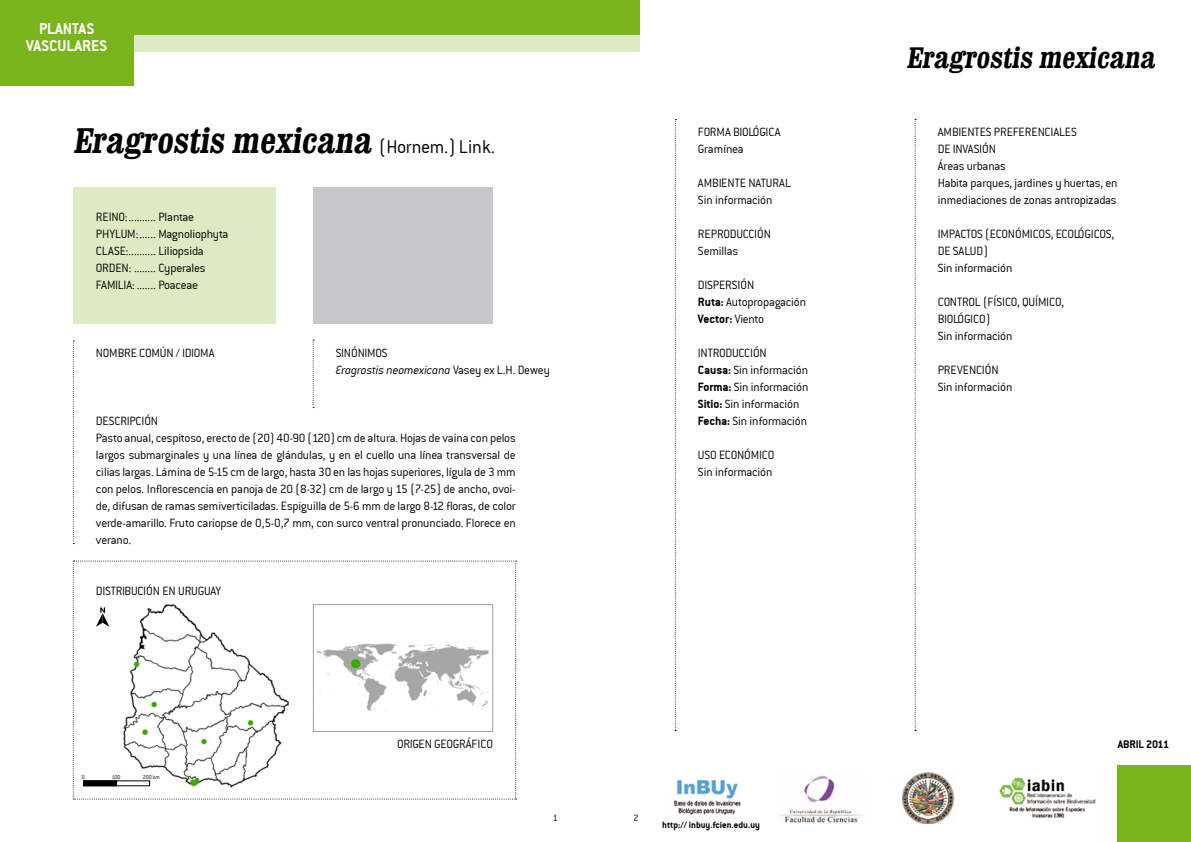
<style>
.page{position:relative;width:1191px;height:842px;background:#fff}
.page>*{position:absolute;margin:0;border:0;box-sizing:border-box;transform-origin:0 0}
.t1{font:700 condensed 36px "Clarendon";color:#000}
.t2{font:700 condensed 30px "Clarendon";color:#000}
.t3{font:17px/17px "Conduit ITCTT Bold";color:#fff;text-align:center}
.t4{font:13px/17px "Conduit ITCTT Light";letter-spacing:-.015em;color:#000}
.t5{font:13px "Conduit ITCTT Bold";color:#000}
.t6{font:12px "Conduit ITCTT Bold";letter-spacing:-.01em;color:#000}
.t7{font:10px "Conduit ITCTT Bold";color:#000}
.t8{font:10px "Conduit ITCTT Light";color:#000}
.t9{font:6px "Conduit ITCTT Light";color:#000}
.s1{font-family:"Conduit ITCTT Light";font-weight:400;font-stretch:normal;font-size:20px}
.s2{font-style:italic}
.s3{font-family:"Conduit ITCTT Bold"}
.s4{font-family:"Conduit ITCTT Light"}
</style>
<div class="page">
<div style="left:73px;top:187px;width:203px;height:136px;background:#ddeac4"></div>
<div style="left:0;top:34px;width:639px;height:17px;background:#ddeac4"></div>
<div style="left:0;top:0;width:639px;height:34px;background:#7ab51d"></div>
<div style="left:0;top:0;width:133px;height:85px;background:#7ab51d"></div>
<div style="left:1117px;top:765px;width:74px;height:77px;background:#7ab51d"></div>
<svg style="left:73px;top:340px;width:1px;height:204px"></svg>
<svg style="left:313px;top:340px;width:1px;height:68px"></svg>
<img style="left:674px;top:780px;width:67px;height:35px">
<img style="left:902px;top:773px;width:53px;height:51px">
<img style="left:780px;top:775px;width:83px;height:48px">
<img style="left:999px;top:778px;width:96px;height:41px">
<svg style="left:675px;top:119px;width:1px;height:612px"></svg>
<svg style="left:914px;top:119px;width:2px;height:612px"></svg>
<svg style="left:73px;top:561px;width:443px;height:238px"></svg>
<div style="left:83px;top:780px;width:34px;height:6px;background:#000"></div>
<div style="left:83px;top:780px;width:67px;height:6px;border:1px solid #000"></div>
<div style="left:313px;top:187px;width:180px;height:136px;background:#c6c7c8"></div>
<h3 class="t3" style="left:26px;top:20px;width:82px">PLANTAS<br>VASCULARES</h3>
<h1 class="t1" style="left:73px;top:118px;width:423px">Eragrostis mexicana <span class="s1">( Ho r n em . ) L i n k .</span></h1>
<p class="t4" style="left:96px;top:208px;width:134px">REINO:.......... Plantae<br>PHYLUM:...... Magnoliophyta<br>CLASE:.......... Liliopsida<br>ORDEN: ........ Cyperales<br>FAMILIA: ....... Poaceae</p>
<p class="t4" style="left:96px;top:344px;width:120px">NOMBRE COMÚN / IDIOMA</p>
<p class="t4" style="left:336px;top:344px;width:216px">SINÓNIMOS<br><span class="s2">Eragrostis neomexicana</span> Vasey ex L.H. Dewey</p>
<p class="t4" style="left:96px;top:412px;width:421px">DESCRIPCIÓN<br>Pasto anual, cespitoso, erecto de (20) 40-90 (120) cm de altura. Hojas de vaina con pelos largos submarginales y una línea de glándulas, y en el cuello una línea transversal de cilias largas. Lámina de 5-15 cm de largo, hasta 30 en las hojas superiores, lígula de 3 mm con pelos. Inflorescencia en panoja de 20 (8-32) cm de largo y 15 (7-25) de ancho, ovoi&shy;de, difusan de ramas semiverticiladas. Espiguilla de 5-6 mm de largo 8-12 floras, de color verde-amarillo. Fruto cariopse de 0,5-0,7 mm, con surco ventral pronunciado. Florece en verano.</p>
<p class="t4" style="left:96px;top:582px;width:127px">DISTRIBUCIÓN EN URUGUAY</p>
<p class="t4" style="left:698px;top:123px;width:84px">FORMA BIOlÓGICA<br>Gramínea</p>
<p class="t4" style="left:698px;top:174px;width:13px">Ambiente</p>
<p class="t4" style="left:698px;top:174px;width:76px;text-indent:50px">natural<br>Sin información</p>
<p class="t4" style="left:698px;top:225px;width:42px">Reproducción<br>Semillas</p>
<p class="t4" style="left:698px;top:276px;width:110px">Dispersión<br><span class="s3">Ruta:</span> Autopropagación</p>
<p class="t5" style="left:698px;top:311px;width:68px">Vector: <span class="s4">Viento</span></p>
<p class="t4" style="left:698px;top:344px;width:112px">Introducción<br><span class="s3">Causa:</span> Sin información<br><span class="s3">Forma:</span> Sin información<br><span class="s3">Sitio:</span> Sin información<br><span class="s3">Fecha:</span> Sin información</p>
<p class="t4" style="left:698px;top:446px;width:78px">USO ECONÓMICO<br>Sin información</p>
<p class="t9" style="left:82px;top:773px;width:5px">0</p>
<p class="t9" style="left:112px;top:773px;width:10px">100</p>
<p class="t9" style="left:143px;top:773px;width:19px">200 km</p>
<p class="t4" style="left:397px;top:735px;width:97px">ORIGEN GEOGRÁFICO</p>
<p class="t8" style="left:553px;top:812px;width:7px">1</p>
<p class="t8" style="left:633px;top:812px;width:7px">2</p>
<p class="t7" style="left:662px;top:819px;width:99px">http:// inbuy.fcien.edu.uy</p>
<h2 class="t2" style="left:906px;top:39px;width:255px">Eragrostis mexicana</h2>
<p class="t4" style="left:937px;top:124px;width:13px">Ambientes</p>
<p class="t4" style="left:994px;top:124px;width:7px">preferenciales</p>
<p class="t4" style="left:937px;top:141px;width:181px">de invasión<br>Áreas urbanas<br>Habita parques, jardines y huertas, en inmediaciones de zonas antropizadas</p>
<p class="t4" style="left:937px;top:226px;width:10px">Impactos</p>
<p class="t4" style="left:985px;top:226px;width:77px">(ECONÓMICOS, ecológicos</p>
<p class="t4" style="left:1111px;top:226px;width:4px">,</p>
<p class="t4" style="left:937px;top:243px;width:76px">DE SALUD)<br>Sin información</p>
<p class="t4" style="left:937px;top:294px;width:13px">Control</p>
<p class="t4" style="left:983px;top:294px;width:62px">(físico, químico</p>
<p class="t4" style="left:1061px;top:294px;width:4px">,</p>
<p class="t4" style="left:937px;top:311px;width:7px">biológico</p>
<p class="t4" style="left:937px;top:311px;width:76px;text-indent:48px">)<br>Sin información</p>
<p class="t4" style="left:937px;top:362px;width:76px">Prevención<br>Sin información</p>
<p class="t6" style="left:1117px;top:737px;width:53px">ABRIL 2011</p>
</div>
